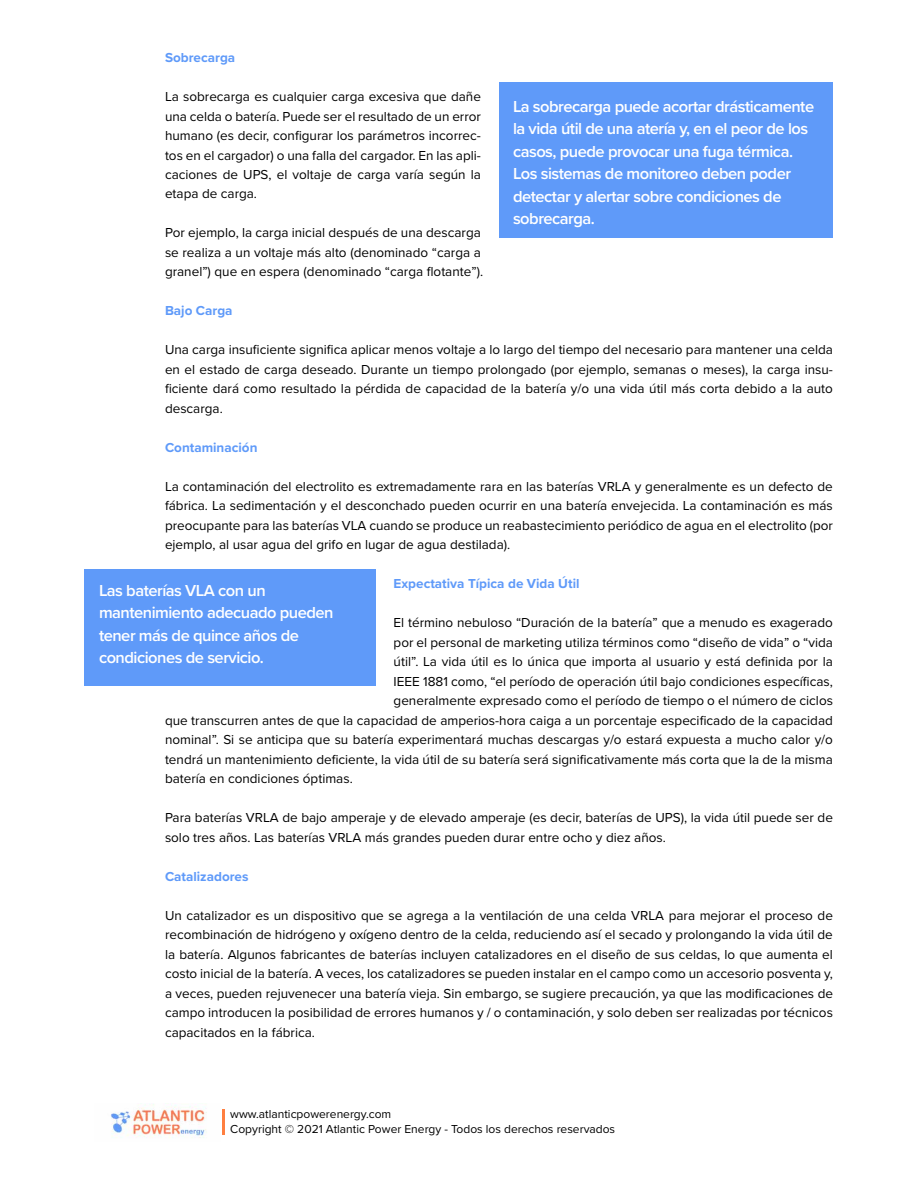
<style>
.page{position:relative;width:918px;height:1188px;background:#fff}
.page>*{position:absolute;margin:0;border:0;box-sizing:border-box;transform-origin:0 0}
.t1{font:600 16.5px/22.5px "Proxima Nova";letter-spacing:-.03em;color:#fff}
.t2{font:13.5px/19.5px "Proxima Nova";color:#000;text-align:justify}
.t3{font:700 13.5px "Proxima Nova";color:#5f9af9}
.t4{font:12px/15px "Proxima Nova";color:#000}
</style>
<div class="page">
<hr style="left:222px;top:1110px;width:3px;height:25px;background:#ff7f40">
<img style="left:111px;top:1104px;width:96px;height:34px">
<div style="left:499px;top:82px;width:334px;height:156px;background:#5f9af9"></div>
<div style="left:84px;top:569px;width:292px;height:117px;background:#5f9af9"></div>
<p class="t3" style="left:165px;top:47px;width:72px">Sobrecarga</p>
<p class="t2" style="left:165px;top:86px;width:318px">La sobrecarga es cualquier carga excesiva que dañe una celda o batería. Puede ser el resultado de un error humano (es decir, configurar los parámetros incorrec&shy;tos en el cargador) o una falla del cargador. En las apli&shy;caciones de UPS, el voltaje de carga varía según la etapa de carga.</p>
<p class="t2" style="left:165px;top:223px;width:320px;text-align:left">Por ejemplo, la carga inicial después de una descarga se realiza a un voltaje más alto (denominado “carga a granel”) que en espera (denominado “carga flotante”).</p>
<p class="t3" style="left:165px;top:301px;width:69px">Bajo Carga</p>
<p class="t2" style="left:165px;top:340px;width:670px">Una carga insuficiente significa aplicar menos voltaje a lo largo del tiempo del necesario para mantener una celda en el estado de carga deseado. Durante un tiempo prolongado (por ejemplo, semanas o meses), la carga insu&shy;ficiente dará como resultado la pérdida de capacidad de la batería y/o una vida útil más corta debido a la auto descarga.</p>
<p class="t3" style="left:165px;top:437px;width:94px">Contaminación</p>
<p class="t2" style="left:165px;top:476px;width:670px">La contaminación del electrolito es extremadamente rara en las baterías VRLA y generalmente es un defecto de fábrica. La sedimentación y el desconchado pueden ocurrir en una batería envejecida. La contaminación es más preocupante para las baterías VLA cuando se produce un reabastecimiento periódico de agua en el electrolito (por ejemplo, al usar agua del grifo en lugar de agua destilada).</p>
<p class="t3" style="left:394px;top:574px;width:187px">Expectativa Típica de Vida Útil</p>
<p class="t2" style="left:394px;top:613px;width:441px">El término nebuloso “Duración de la batería” que a menudo es exagerado</p>
<p class="t2" style="left:394px;top:632px;width:441px">por el personal de marketing utiliza términos como “diseño de vida” o “vida</p>
<p class="t2" style="left:394px;top:652px;width:441px">útil”. La vida útil es lo única que importa al usuario y está definida por la</p>
<p class="t2" style="left:394px;top:671px;width:441px">IEEE 1881 como, “el período de operación útil bajo condiciones específicas,</p>
<p class="t2" style="left:394px;top:691px;width:441px">generalmente expresado como el período de tiempo o el número de ciclos</p>
<p class="t2" style="left:165px;top:710px;width:669px">que transcurren antes de que la capacidad de amperios-hora caiga a un porcentaje especificado de la capacidad</p>
<p class="t2" style="left:165px;top:730px;width:670px">nominal”. Si se anticipa que su batería experimentará muchas descargas y/o estará expuesta a mucho calor y/o</p>
<p class="t2" style="left:165px;top:749px;width:669px">tendrá un mantenimiento deficiente, la vida útil de su batería será significativamente más corta que la de la misma</p>
<p class="t2" style="left:165px;top:769px;width:189px">batería en condiciones óptimas.</p>
<p class="t2" style="left:165px;top:808px;width:669px">Para baterías VRLA de bajo amperaje y de elevado amperaje (es decir, baterías de UPS), la vida útil puede ser de solo tres años. Las baterías VRLA más grandes pueden durar entre ocho y diez años.</p>
<p class="t3" style="left:165px;top:866px;width:85px">Catalizadores</p>
<p class="t2" style="left:165px;top:905px;width:670px">Un catalizador es un dispositivo que se agrega a la ventilación de una celda VRLA para mejorar el proceso de recombinación de hidrógeno y oxígeno dentro de la celda, reduciendo así el secado y prolongando la vida útil de la batería. Algunos fabricantes de baterías incluyen catalizadores en el diseño de sus celdas, lo que aumenta el costo inicial de la batería. A veces, los catalizadores se pueden instalar en el campo como un accesorio posventa y, a veces, pueden rejuvenecer una batería vieja. Sin embargo, se sugiere precaución, ya que las modificaciones de campo introducen la posibilidad de errores humanos y / o contaminación, y solo deben ser realizadas por técnicos capacitados en la fábrica.</p>
<p class="t1" style="left:513px;top:94px;width:303px">La sobrecarga puede acortar drásticamente la vida útil de una atería y, en el peor de los casos, puede provocar una fuga térmica.<br>Los sistemas de monitoreo deben poder detectar y alertar sobre condiciones de sobrecarga.</p>
<p class="t1" style="left:99px;top:578px;width:236px">Las baterías VLA con un mantenimiento adecuado pueden tener más de quince años de condiciones de servicio.</p>
<p class="t4" style="left:230px;top:1106px;width:386px">www.atlanticpowerenergy.com<br>Copyright © 2021 Atlantic Power Energy - Todos los derechos reservados</p>
</div>
